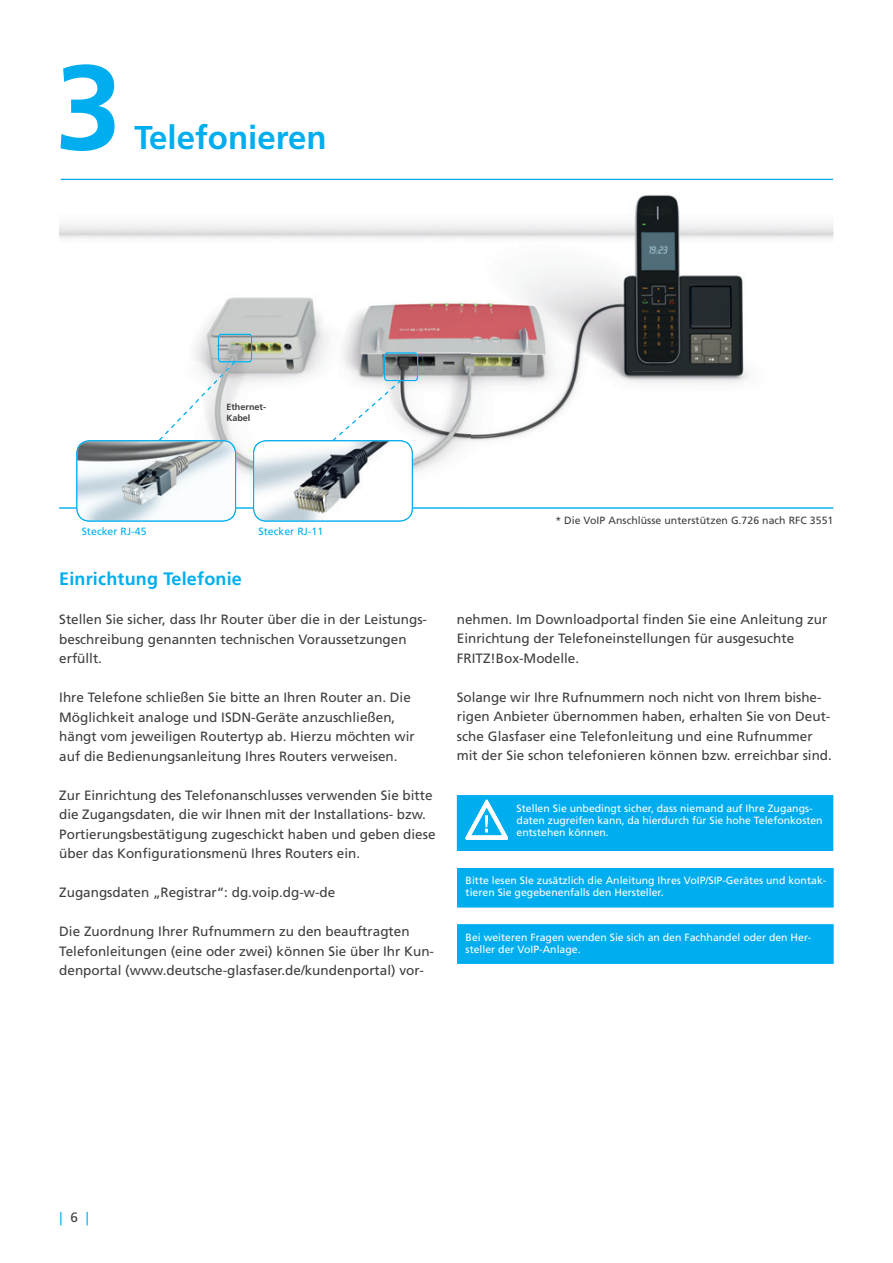
<style>
.page{position:relative;width:893px;height:1263px;background:#fff}
.page>*{position:absolute;margin:0;border:0;box-sizing:border-box;transform-origin:0 0}
.t1{font:700 120px "Frutiger LT Std";color:#00aeef}
.t2{font:700 33px "Frutiger LT Std";color:#00aeef}
.t3{font:700 18px "Frutiger LT Std";letter-spacing:.01em;color:#00aeef}
.t4{font:13.5px/19.5px "Frutiger LT Std";color:#3f3f40}
.t5{font:13.5px "Frutiger LT Std";color:#00aeef}
.t6{font:10.5px/12px "Frutiger LT Std";color:#fff}
.t7{font:10.5px "Frutiger LT Std";letter-spacing:.005em;color:#3f3f40}
.t8{font:10.5px "Frutiger LT Std";letter-spacing:.005em;color:#00aeef}
.t9{font:700 9px/10.5px "Frutiger LT Std";color:#3f3f40}
.s1{color:#3f3f40}
</style>
<div class="page">
<img style="left:59px;top:179px;width:413px;height:155px">
<img style="left:472px;top:195px;width:361px;height:139px">
<svg style="left:457px;top:795px;width:376px;height:56px"></svg>
<div style="left:517px;top:803px;width:295px;height:11px;background:#00aeef"></div>
<div style="left:517px;top:815px;width:306px;height:11px;background:#00aeef"></div>
<div style="left:517px;top:828px;width:91px;height:8px;background:#00aeef"></div>
<hr style="left:61px;top:179px;width:772px;height:1px;background:#00aeef">
<div style="left:457px;top:868px;width:376px;height:39px;background:#00aeef"></div>
<div style="left:466px;top:876px;width:360px;height:11px;background:#00aeef"></div>
<div style="left:466px;top:888px;width:197px;height:11px;background:#00aeef"></div>
<svg style="left:457px;top:924px;width:376px;height:40px"></svg>
<div style="left:466px;top:933px;width:345px;height:10px;background:#00aeef"></div>
<div style="left:466px;top:945px;width:114px;height:10px;background:#00aeef"></div>
<svg style="left:59px;top:334px;width:774px;height:188px"></svg>
<img style="left:227px;top:404px;width:39px;height:6px">
<img style="left:227px;top:414px;width:23px;height:7px">
<h1 class="t1" style="left:55px;top:60px;width:68px">3</h1>
<h2 class="t2" style="left:135px;top:124px;width:193px">Telefonieren</h2>
<p class="t9" style="left:226px;top:403px;width:41px">Ethernet-<br>Kabel</p>
<p class="t8" style="left:82px;top:528px;width:66px">Stecker RJ-45</p>
<p class="t8" style="left:258px;top:528px;width:66px">Stecker RJ-11</p>
<h3 class="t3" style="left:59px;top:572px;width:184px">Einrichtung Telefonie</h3>
<p class="t4" style="left:59px;top:611px;width:369px">Stellen Sie sicher, dass Ihr Router über die in der Leistungs&shy;beschreibung genannten technischen Voraussetzungen erfüllt.</p>
<p class="t4" style="left:59px;top:689px;width:357px">Ihre Telefone schließen Sie bitte an Ihren Router an. Die Möglichkeit analoge und ISDN-Geräte anzuschließen, hängt vom jeweiligen Routertyp ab. Hierzu möchten wir auf die Bedienungsanleitung Ihres Routers verweisen.</p>
<p class="t4" style="left:59px;top:786px;width:378px">Zur Einrichtung des Telefonanschlusses verwenden Sie bitte die Zugangsdaten, die wir Ihnen mit der Installations- bzw.<br>Portierungsbestätigung zugeschickt haben und geben diese über das Konfigurationsmenü Ihres Routers ein.</p>
<p class="t4" style="left:59px;top:884px;width:278px">Zugangsdaten „Registrar“: dg.voip.dg-w-de</p>
<p class="t4" style="left:59px;top:923px;width:376px">Die Zuordnung Ihrer Rufnummern zu den beauftragten<br>Telefonleitungen (eine oder zwei) können Sie über Ihr Kun&shy;denportal (www.deutsche-glasfaser.de/kundenportal) vor-</p>
<p class="t7" style="left:556px;top:516px;width:279px">* Die VoIP Anschlüsse unterstützen G.726 nach RFC 3551</p>
<p class="t4" style="left:457px;top:610px;width:372px">nehmen. Im Downloadportal finden Sie eine Anleitung zur<br>Einrichtung der Telefoneinstellungen für ausgesuchte<br>FRITZ!Box-Modelle.</p>
<p class="t4" style="left:457px;top:688px;width:377px">Solange wir Ihre Rufnummern noch nicht von Ihrem bishe&shy;rigen Anbieter übernommen haben, erhalten Sie von Deut&shy;sche Glasfaser eine Telefonleitung und eine Rufnummer mit der Sie schon telefonieren können bzw. erreichbar sind.</p>
<p class="t6" style="left:517px;top:803px;width:307px">Stellen Sie unbedingt sicher, dass niemand auf Ihre Zugangs&shy;daten zugreifen kann, da hierdurch für Sie hohe Telefonkosten entstehen können.</p>
<p class="t6" style="left:466px;top:875px;width:362px">Bitte lesen SIe zusätzlich die Anleitung Ihres VoIP/SIP-Gerätes und kontak&shy;tieren Sie gegebenenfalls den Hersteller.</p>
<p class="t6" style="left:466px;top:932px;width:347px">Bei weiteren Fragen wenden Sie sich an den Fachhandel oder den Her&shy;steller der VoIP-Anlage.</p>
<p class="t5" style="left:60px;top:1212px;width:31px">| <span class="s1">6</span> |</p>
</div>
